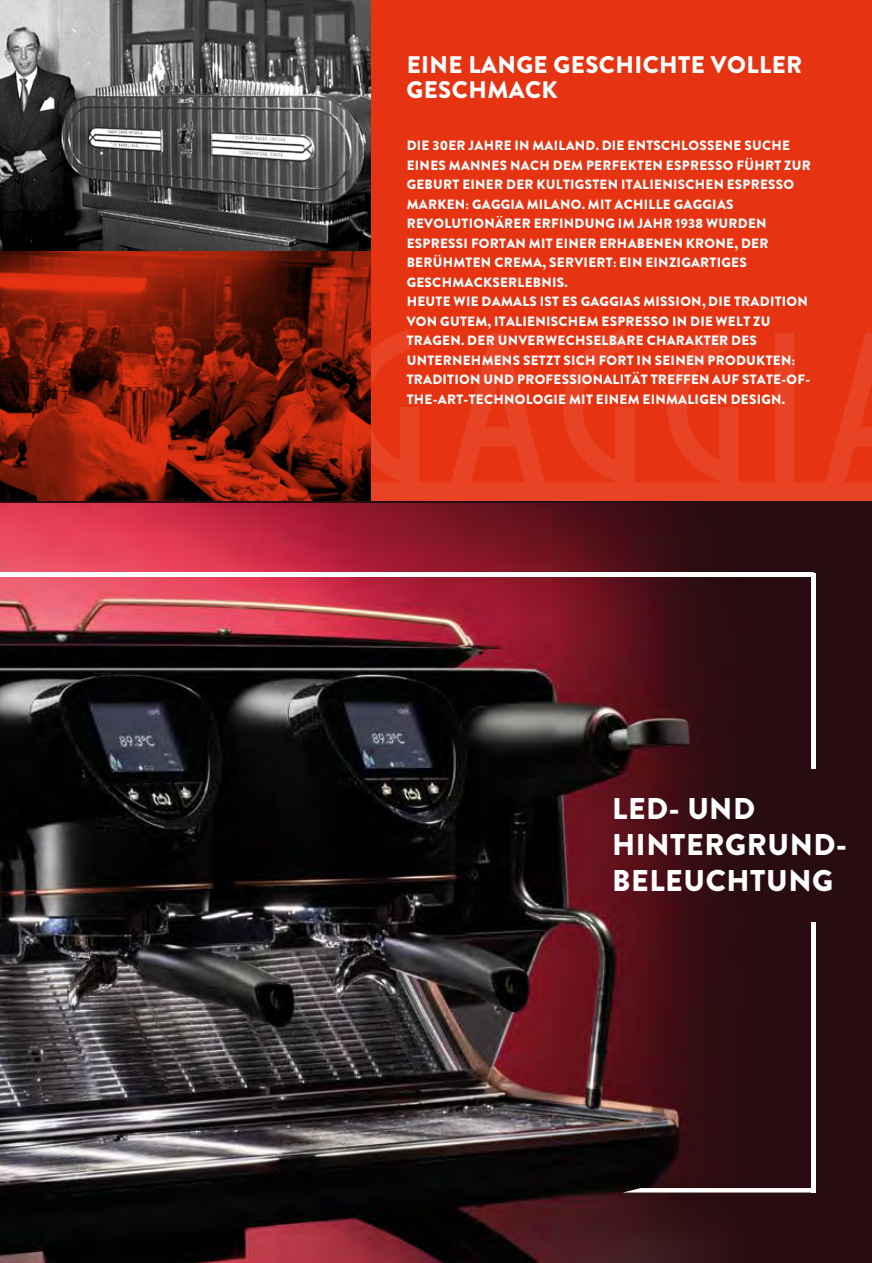
<style>
.page{position:relative;width:872px;height:1263px;background:#fff}
.page>*{position:absolute;margin:0;border:0;box-sizing:border-box;transform-origin:0 0}
.t1{font:900 30px/36px "Brandon Grotesque";letter-spacing:.02em;color:#fff}
.t2{font:900 24px/25.2px "Brandon Grotesque";letter-spacing:.015em;color:#fff}
.t3{font:900 13.5px/19.5px "Brandon Grotesque";letter-spacing:.02em;color:#fff}
</style>
<div class="page">
<div style="left:371px;top:0;width:501px;height:502px;background:#e63312"></div>
<svg style="left:371px;top:330px;width:501px;height:172px"></svg>
<img style="left:0;top:0;width:371px;height:251px">
<svg style="left:0;top:251px;width:371px;height:251px;background:#7e1b09"></svg>
<div style="left:0;top:502px;width:872px;height:761px;background:#290c11"></div>
<img style="left:0;top:503px;width:747px;height:760px">
<hr style="left:0;top:573px;width:813px;height:4px;background:#fff">
<svg style="left:623px;top:1188px;width:188px;height:4px"></svg>
<hr style="left:811px;top:922px;width:4px;height:270px;background:#fff">
<hr style="left:811px;top:573px;width:4px;height:195px;background:#fff">
<h2 class="t2" style="left:406px;top:52px;width:397px">EINE LANGE GESCHICHTE VOLLER<br>GESCHMACK</h2>
<p class="t3" style="left:407px;top:136px;width:406px">DIE 30ER JAHRE IN MAILAND. DIE ENTSCHLOSSENE SUCHE EINES MANNES NACH DEM PERFEKTEN ESPRESSO FÜHRT ZUR GEBURT EINER DER KULTIGSTEN ITALIENISCHEN ESPRESSO MARKEN: GAGGIA MILANO. MIT ACHILLE GAGGIAS REVOLUTIONÄRER ERFINDUNG IM JAHR 1938 WURDEN ESPRESSI FORTAN MIT EINER ERHABENEN KRONE, DER BERÜHMTEN CREMA, SERVIERT: EIN EINZIGARTIGES GESCHMACKSERLEBNIS.<br>HEUTE WIE DAMALS IST ES GAGGIAS MISSION, DIE TRADITION VON GUTEM, ITALIENISCHEM ESPRESSO IN DIE WELT ZU TRAGEN. DER UNVERWECHSELBARE CHARAKTER DES UNTERNEHMENS SETZT SICH FORT IN SEINEN PRODUKTEN:<br>TRADITION UND PROFESSIONALITÄT TREFFEN AUF STATE-OF-THE-ART-TECHNOLOGIE MIT EINEM EINMALIGEN DESIGN.</p>
<h1 class="t1" style="left:612px;top:791px;width:236px">LED- UND<br>HINTERGRUND-<br>BELEUCHTUNG</h1>
</div>
